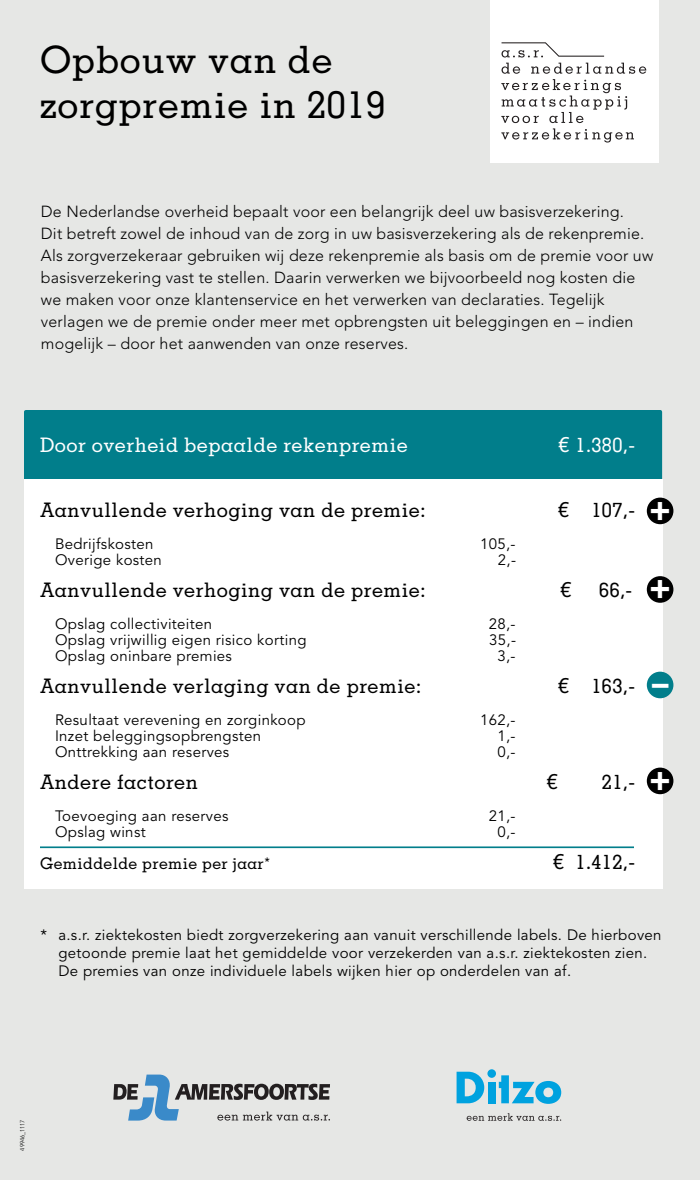
<style>
.page{position:relative;width:700px;height:1180px;background:#e6e7e5}
.page>*{position:absolute;margin:0;border:0;box-sizing:border-box;transform-origin:0 0}
.t1{font:500 37.6px "Memphis";letter-spacing:.025em;color:#000}
.t2{font:900 32.9px "Avenir LT Std";color:#fff}
.t3{font:500 21px "Avenir LT Std";color:#000}
.t4{font:500 20px "Memphis";letter-spacing:.025em;color:#000}
.t5{font:500 20px "Memphis";letter-spacing:.025em;color:#fff}
.t6{font:300 16px/22px "Avenir LT Std";letter-spacing:.01em;color:#000}
.t7{font:500 16px "Memphis";letter-spacing:.025em;color:#000}
.t8{font:15px/18px "Avenir LT Std";letter-spacing:.025em;color:#000}
.t9{font:300 6px "Avenir LT Std";color:#000}
.s1{font-family:"Avenir LT Std";font-size:21px}
</style>
<div class="page">
<div style="left:24px;top:479px;width:638px;height:410px;background:#fff"></div>
<div style="left:490px;top:0;width:168px;height:162px;background:#fff"></div>
<svg style="left:501px;top:42px;width:145px;height:101px"></svg>
<div style="left:24px;top:410px;width:638px;height:69px;background:#017e8b"></div>
<hr style="left:40px;top:846px;width:594px;height:2px;background:#017e8b">
<div style="left:647px;top:498px;width:26px;height:26px;background:#000;border-radius:50%"></div>
<div style="left:647px;top:576px;width:26px;height:27px;background:#000;border-radius:50%"></div>
<div style="left:647px;top:768px;width:26px;height:26px;background:#000;border-radius:50%"></div>
<div style="left:647px;top:672px;width:26px;height:26px;background:#017e8b;border-radius:50%"></div>
<svg style="left:113px;top:1075px;width:217px;height:46px"></svg>
<svg style="left:457px;top:1072px;width:27px;height:31px"></svg>
<div style="left:488px;top:1082px;width:8px;height:21px;background:#00a2df"></div>
<svg style="left:499px;top:1075px;width:62px;height:29px"></svg>
<div style="left:487px;top:1069px;width:9px;height:9px;background:#00a2df;border-radius:50%"></div>
<svg style="left:467px;top:1113px;width:94px;height:8px"></svg>
<p class="t1" style="left:40px;top:37px;width:294px">Opbouw van de</p>
<p class="t1" style="left:40px;top:82px;width:347px">zorgpremie in 2019</p>
<p class="t6" style="left:41px;top:201px;width:585px">De Nederlandse overheid bepaalt voor een belangrijk deel uw basisverzekering.</p>
<p class="t6" style="left:41px;top:223px;width:614px">Dit betreft zowel de inhoud van de zorg in uw basisverzekering als de rekenpremie.<br>Als zorgverzekeraar gebruiken wij deze rekenpremie als basis om de premie voor uw basisverzekering vast te stellen. Daarin verwerken we bijvoorbeeld nog kosten die we maken voor onze klantenservice en het verwerken van declaraties. Tegelijk</p>
<p class="t6" style="left:41px;top:311px;width:594px">verlagen we de premie onder meer met opbrengsten uit beleggingen en – indien mogelijk – door het aanwenden van onze reserves.</p>
<p class="t5" style="left:40px;top:433px;width:370px">Door overheid bepaalde rekenpremie</p>
<p class="t5" style="left:558px;top:433px;width:78px"><span class="s1">€</span> 1.380,-</p>
<p class="t4" style="left:40px;top:498px;width:387px">Aanvullende verhoging van de premie:</p>
<p class="t4" style="left:558px;top:498px;width:79px"><span class="s1">€</span> 107,-</p>
<p class="t8" style="left:55px;top:535px;width:100px">Bedrijfskosten</p>
<p class="t8" style="left:480px;top:535px;width:37px">105,-</p>
<p class="t8" style="left:55px;top:551px;width:108px">Overige kosten</p>
<p class="t8" style="left:498px;top:551px;width:20px">2,-</p>
<p class="t4" style="left:40px;top:578px;width:387px">Aanvullende verhoging van de premie:</p>
<p class="t3" style="left:560px;top:578px;width:13px">€</p>
<p class="t4" style="left:599px;top:578px;width:35px">66,-</p>
<p class="t8" style="left:55px;top:615px;width:159px">Opslag collectiviteiten</p>
<p class="t8" style="left:489px;top:615px;width:28px">28,-</p>
<p class="t8" style="left:55px;top:631px;width:253px">Opslag vrijwillig eigen risico korting</p>
<p class="t8" style="left:489px;top:631px;width:28px">35,-</p>
<p class="t8" style="left:55px;top:647px;width:179px">Opslag oninbare premies</p>
<p class="t8" style="left:497px;top:647px;width:20px">3,-</p>
<p class="t4" style="left:40px;top:674px;width:383px">Aanvullende verlaging van de premie:</p>
<p class="t4" style="left:558px;top:674px;width:79px"><span class="s1">€</span> 163,-</p>
<p class="t8" style="left:55px;top:711px;width:252px">Resultaat verevening en zorginkoop</p>
<p class="t8" style="left:480px;top:711px;width:37px">162,-</p>
<p class="t8" style="left:55px;top:727px;width:208px">Inzet beleggingsopbrengsten</p>
<p class="t8" style="left:497px;top:727px;width:20px">1,-</p>
<p class="t8" style="left:55px;top:743px;width:176px">Onttrekking aan reserves</p>
<p class="t8" style="left:497px;top:743px;width:20px">0,-</p>
<p class="t4" style="left:40px;top:770px;width:160px">Andere factoren</p>
<p class="t3" style="left:546px;top:770px;width:13px">€</p>
<p class="t4" style="left:602px;top:770px;width:35px">21,-</p>
<p class="t8" style="left:55px;top:807px;width:175px">Toevoeging aan reserves</p>
<p class="t8" style="left:489px;top:807px;width:28px">21,-</p>
<p class="t8" style="left:55px;top:823px;width:92px">Opslag winst</p>
<p class="t8" style="left:497px;top:823px;width:20px">0,-</p>
<p class="t7" style="left:40px;top:854px;width:232px">Gemiddelde premie per jaar*</p>
<p class="t4" style="left:553px;top:850px;width:84px"><span class="s1">€</span> 1.412,-</p>
<p class="t2" style="left:649px;top:489px;width:23px">+</p>
<p class="t2" style="left:649px;top:568px;width:23px">+</p>
<p class="t2" style="left:652px;top:662px;width:18px">–</p>
<p class="t2" style="left:649px;top:759px;width:23px">+</p>
<p class="t8" style="left:58px;top:926px;width:605px;text-indent:-18px">* a.s.r. ziektekosten biedt zorgverzekering aan vanuit verschillende labels. De hierboven getoonde premie laat het gemiddelde voor verzekerden van a.s.r. ziektekosten zien.<br>De premies van onze individuele labels wijken hier op onderdelen van af.</p>
<p class="t9" style="left:19px;top:1150px;width:33px;rotate:-90deg">49946_1117</p>
</div>
